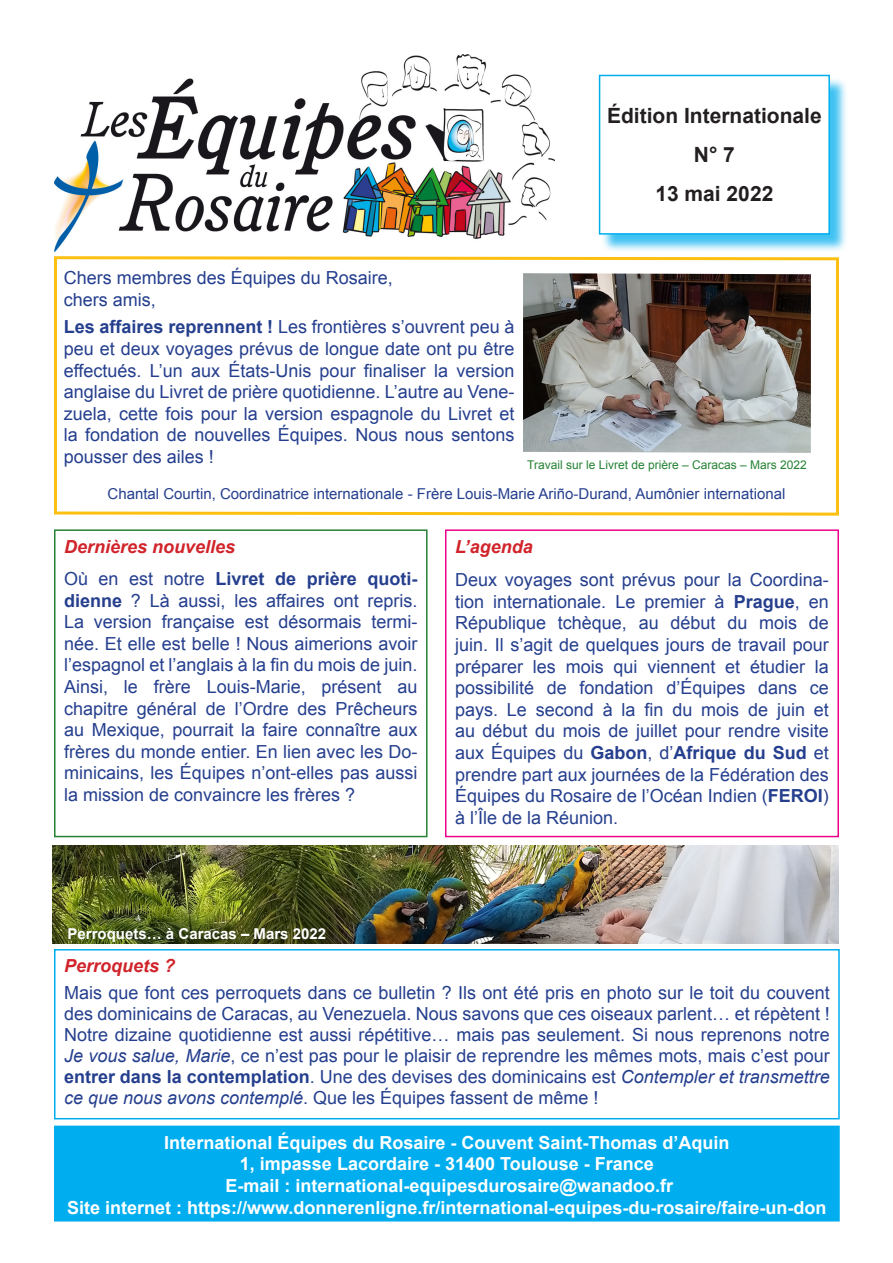
<style>
.page{position:relative;width:893px;height:1263px;background:#fff}
.page>*{position:absolute;margin:0;border:0;box-sizing:border-box;transform-origin:0 0}
.t1{font:700 21px "Arial";color:#231f20}
.t2{font:18px/21.6px "Arial";color:#253f8e;text-align:justify}
.t3{font:700 18px "Arial";color:#fff}
.t4{font:italic 700 18px "Arial";color:#d1232a}
.t5{font:15px "Arial";color:#253f8e}
.t6{font:700 15px "Arial";color:#fff}
.t7{font:12px "Arial";color:#268234}
.s1{font-weight:700}
.s2{font-style:italic}
</style>
<div class="page">
<img style="left:54px;top:54px;width:500px;height:198px">
<div style="left:601px;top:77px;width:248px;height:176px;background:#00aeef;opacity:.75"></div>
<div style="left:600px;top:75px;width:229px;height:159px;background:#fff"></div>
<div style="left:599px;top:75px;width:231px;height:160px;border:2px solid #00aeef"></div>
<div style="left:55px;top:1126px;width:784px;height:95px;background:#00aeef"></div>
<div style="left:54px;top:1125px;width:786px;height:96px;border:2px solid #00aeef"></div>
<svg style="left:54px;top:256px;width:785px;height:260px"></svg>
<img style="left:523px;top:273px;width:288px;height:180px">
<div style="left:54px;top:529px;width:374px;height:308px;border:2px solid #268234"></div>
<div style="left:445px;top:529px;width:394px;height:308px;border:2px solid #ed028c"></div>
<div style="left:54px;top:949px;width:786px;height:170px;border:2px solid #00aeef"></div>
<img style="left:53px;top:846px;width:786px;height:97px">
<p class="t1" style="left:607px;top:102px;width:216px">Édition Internationale</p>
<p class="t1" style="left:694px;top:141px;width:43px">N° 7</p>
<p class="t1" style="left:655px;top:180px;width:119px">13 mai 2022</p>
<p class="t2" style="left:64px;top:267px;width:331px">Chers membres des Équipes du Rosaire,</p>
<p class="t2" style="left:64px;top:289px;width:94px">chers amis,</p>
<p class="t2" style="left:64px;top:316px;width:452px"><span class="s1">Les affaires reprennent !</span> Les frontières s’ouvrent peu à peu et deux voyages prévus de longue date ont pu être effectués. L’un aux États-Unis pour finaliser la version anglaise du Livret de prière quotidienne. L’autre au Vene&shy;zuela, cette fois pour la version espagnole du Livret et la fondation de nouvelles Équipes. Nous nous sentons pousser des ailes !</p>
<p class="t7" style="left:527px;top:457px;width:281px">Travail sur le Livret de prière – Caracas – Mars 2022</p>
<p class="t5" style="left:108px;top:484px;width:679px">Chantal Courtin, Coordinatrice internationale - Frère Louis-Marie Ariño-Durand, Aumônier international</p>
<p class="t4" style="left:64px;top:534px;width:173px">Dernières nouvelles</p>
<p class="t2" style="left:64px;top:568px;width:355px">Où en est notre <span class="s1">Livret de prière quoti&shy;dienne</span> ? Là aussi, les affaires ont repris.<br>La version française est désormais termi&shy;née. Et elle est belle ! Nous aimerions avoir l’espagnol et l’anglais à la fin du mois de juin.<br>Ainsi, le frère Louis-Marie, présent au chapitre général de l’Ordre des Prêcheurs au Mexique, pourrait la faire connaître aux frères du monde entier. En lien avec les Do&shy;minicains, les Équipes n’ont-elles pas aussi la mission de convaincre les frères ?</p>
<p class="t4" style="left:455px;top:534px;width:79px">L’agenda</p>
<p class="t2" style="left:455px;top:569px;width:375px">Deux voyages sont prévus pour la Coordina&shy;tion internationale. Le premier à <span class="s1">Prague</span>, en République tchèque, au début du mois de juin. Il s’agit de quelques jours de travail pour préparer les mois qui viennent et étudier la possibilité de fondation d’Équipes dans ce pays. Le second à la fin du mois de juin et au début du mois de juillet pour rendre visite aux Équipes du <span class="s1">Gabon</span>, d’<span class="s1">Afrique du Sud</span> et prendre part aux journées de la Fédération des Équipes du Rosaire de l’Océan Indien (<span class="s1">FEROI</span>) à l’Île de la Réunion.</p>
<p class="t6" style="left:68px;top:923px;width:260px">Perroquets… à Caracas – Mars 2022</p>
<p class="t4" style="left:64px;top:954px;width:113px">Perroquets ?</p>
<p class="t2" style="left:64px;top:982px;width:767px;line-height:21px">Mais que font ces perroquets dans ce bulletin ? Ils ont été pris en photo sur le toit du couvent des dominicains de Caracas, au Venezuela. Nous savons que ces oiseaux parlent… et répètent !<br>Notre dizaine quotidienne est aussi répétitive… mais pas seulement. Si nous reprenons notre <span class="s2">Je vous salue, Marie</span>, ce n’est pas pour le plaisir de reprendre les mêmes mots, mais c’est pour <span class="s1">entrer dans la contemplation</span>. Une des devises des dominicains est <span class="s2">Contempler et transmettre ce que nous avons contemplé</span>. Que les Équipes fassent de même !</p>
<p class="t3" style="left:164px;top:1130px;width:567px">International Équipes du Rosaire - Couvent Saint-Thomas d’Aquin</p>
<p class="t3" style="left:240px;top:1152px;width:415px">1, impasse Lacordaire - 31400 Toulouse - France</p>
<p class="t3" style="left:226px;top:1174px;width:449px">E-mail : international-equipesdurosaire@wanadoo.fr</p>
<p class="t3" style="left:67px;top:1195px;width:761px">Site internet : https://www.donnerenligne.fr/international-equipes-du-rosaire/faire-un-don</p>
</div>
